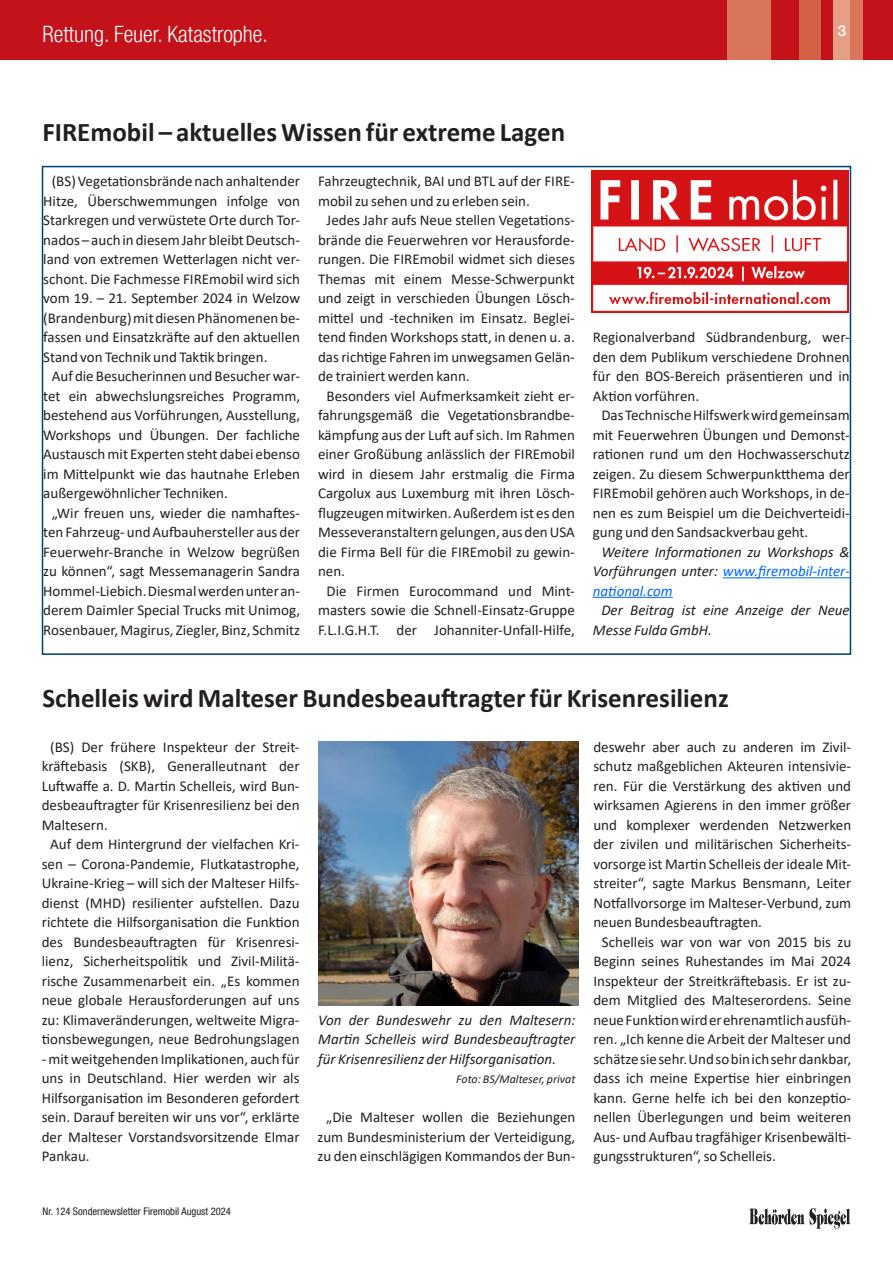
<style>
.page{position:relative;width:893px;height:1263px;background:#fff}
.page>*{position:absolute;margin:0;border:0;box-sizing:border-box;transform-origin:0 0}
.Head_newsletter{font:700 27px "Calibri";color:#231f20}
.t1{font:300 condensed 22.5px "Helvetica Neue LT Pro";color:#fff}
.fliesstext_newsletter{font:15px/19.5px "Calibri";color:#231f20;text-align:justify}
.fliesstext_newsletter-2{font:italic 15px/19.5px "Calibri";color:#231f20;text-align:justify}
.bildunterschrift{font:italic 15px/19.5px "Calibri";color:#231f20;text-align:justify}
.t2{font:500 15px "Helvetica Neue LT Pro";color:#fff}
.bildunterschrift-2{font:italic 12px "Calibri";color:#231f20}
.t3{font:condensed 10.5px "Helvetica Neue LT Pro";color:#231f20}
.s1{color:#06f}
</style>
<div class="page">
<div style="left:0;top:0;width:893px;height:60px;background:#c4121a"></div>
<div style="left:799px;top:0;width:21px;height:60px;background:#d36146"></div>
<div style="left:727px;top:0;width:43px;height:60px;background:#d9755a"></div>
<div style="left:833px;top:0;width:24px;height:60px;background:#e69e85"></div>
<div style="left:850px;top:0;width:13px;height:60px;background:#d9755a"></div>
<svg style="left:749px;top:1208px;width:101px;height:21px"></svg>
<hr style="left:723px;top:577px;width:127px;height:1px;background:#06f">
<hr style="left:593px;top:597px;width:80px;height:1px;background:#06f">
<img style="left:592px;top:170px;width:256px;height:142px">
<img style="left:318px;top:741px;width:260px;height:264px">
<h2 class="t1" style="left:43px;top:20px;width:227px">Rettung. Feuer. Katastrophe.</h2>
<p class="t2" style="left:838px;top:22px;width:10px">3</p>
<p class="Head_newsletter" style="left:43px;top:113px;width:524px">FIREmobil – aktuelles Wissen für extreme Lagen</p>
<p class="fliesstext_newsletter" style="left:43px;top:171px;width:258px;text-indent:9px">(BS) Vegetationsbrände nach anhaltender Hitze, Überschwemmungen infolge von Starkregen und verwüstete Orte durch Tor&shy;nados – auch in diesem Jahr bleibt Deutsch&shy;land von extremen Wetterlagen nicht ver&shy;schont. Die Fachmesse FIREmobil wird sich vom 19. – 21. September 2024 in Welzow (Brandenburg) mit diesen Phänomenen be&shy;fassen und Einsatzkräfte auf den aktuellen Stand von Technik und Taktik bringen.</p>
<p class="fliesstext_newsletter" style="left:43px;top:366px;width:258px;text-indent:9px">Auf die Besucherinnen und Besucher war&shy;tet ein abwechslungsreiches Programm, bestehend aus Vorführungen, Ausstellung, Workshops und Übungen. Der fachliche Austausch mit Experten steht dabei ebenso im Mittelpunkt wie das hautnahe Erleben außergewöhnlicher Techniken.</p>
<p class="fliesstext_newsletter" style="left:43px;top:502px;width:258px;text-align:center">„Wir freuen uns, wieder die namhaftes&shy;ten Fahrzeug- und Aufbauhersteller aus der Feuerwehr-Branche in Welzow begrüßen zu können“, sagt Messemanagerin Sandra Hommel-Liebich. Diesmal werden unter an&shy;derem Daimler Special Trucks mit Unimog, Rosenbauer, Magirus, Ziegler, Binz, Schmitz</p>
<p class="fliesstext_newsletter" style="left:318px;top:171px;width:258px">Fahrzeugtechnik, BAI und BTL auf der FIRE&shy;mobil zu sehen und zu erleben sein.</p>
<p class="fliesstext_newsletter" style="left:318px;top:210px;width:258px;text-indent:9px">Jedes Jahr aufs Neue stellen Vegetations&shy;brände die Feuerwehren vor Herausforde&shy;rungen. Die FIREmobil widmet sich dieses Themas mit einem Messe-Schwerpunkt und zeigt in verschieden Übungen Lösch&shy;mittel und -techniken im Einsatz. Beglei&shy;tend finden Workshops statt, in denen u. a. das richtige Fahren im unwegsamen Gelän&shy;de trainiert werden kann.</p>
<p class="fliesstext_newsletter" style="left:318px;top:385px;width:258px;text-indent:9px">Besonders viel Aufmerksamkeit zieht er&shy;fahrungsgemäß die Vegetationsbrandbe&shy;kämpfung aus der Luft auf sich. Im Rahmen einer Großübung anlässlich der FIREmobil wird in diesem Jahr erstmalig die Firma Cargolux aus Luxemburg mit ihren Lösch&shy;flugzeugen mitwirken. Außerdem ist es den Messeveranstaltern gelungen, aus den USA die Firma Bell für die FIREmobil zu gewin&shy;nen.</p>
<p class="fliesstext_newsletter" style="left:318px;top:580px;width:258px;text-align:center">Die Firmen Eurocommand und Mint&shy;masters sowie die Schnell-Einsatz-Gruppe<br>F.L.I.G.H.T. der Johanniter-Unfall-Hilfe,</p>
<p class="fliesstext_newsletter" style="left:593px;top:327px;width:258px">Regionalverband Südbrandenburg, wer&shy;den dem Publikum verschiedene Drohnen für den BOS-Bereich präsentieren und in Aktion vorführen.</p>
<p class="fliesstext_newsletter" style="left:593px;top:405px;width:258px;text-indent:9px">Das Technische Hilfswerk wird gemeinsam mit Feuerwehren Übungen und Demonst&shy;rationen rund um den Hochwasserschutz zeigen. Zu diesem Schwerpunktthema der FIREmobil gehören auch Workshops, in de&shy;nen es zum Beispiel um die Deichverteidi&shy;gung und den Sandsackverbau geht.</p>
<p class="fliesstext_newsletter-2" style="left:593px;top:541px;width:258px;text-indent:9px">Weitere Informationen zu Workshops &amp; Vorführungen unter: <span class="s1">www.firemobil-inter&shy;national.com</span></p>
<p class="fliesstext_newsletter-2" style="left:593px;top:600px;width:258px;text-indent:9px">Der Beitrag ist eine Anzeige der Neue<br>Messe Fulda GmbH.</p>
<p class="Head_newsletter" style="left:43px;top:679px;width:688px">Schelleis wird Malteser Bundesbeauftragter für Krisenresilienz</p>
<p class="fliesstext_newsletter" style="left:42px;top:736px;width:259px;text-indent:9px">(BS) Der frühere Inspekteur der Streit&shy;kräftebasis (SKB), Generalleutnant der Luftwaffe a. D. Martin Schelleis, wird Bun&shy;desbeauftragter für Krisenresilienz bei den Maltesern.</p>
<p class="fliesstext_newsletter" style="left:42px;top:834px;width:259px;text-align:center">Auf dem Hintergrund der vielfachen Kri&shy;sen – Corona-Pandemie, Flutkatastrophe, Ukraine-Krieg – will sich der Malteser Hilfs&shy;dienst (MHD) resilienter aufstellen. Dazu richtete die Hilfsorganisation die Funktion des Bundesbeauftragten für Krisenresi&shy;lienz, Sicherheitspolitik und Zivil-Militä&shy;rische Zusammenarbeit ein. „Es kommen neue globale Herausforderungen auf uns zu: Klimaveränderungen, weltweite Migra&shy;tionsbewegungen, neue Bedrohungslagen</p>
<p class="fliesstext_newsletter" style="left:42px;top:1048px;width:259px">- mit weitgehenden Implikationen, auch für uns in Deutschland. Hier werden wir als Hilfsorganisation im Besonderen gefordert sein. Darauf bereiten wir uns vor“, erklärte der Malteser Vorstandsvorsitzende Elmar Pankau.</p>
<p class="fliesstext_newsletter" style="left:593px;top:736px;width:259px">deswehr aber auch zu anderen im Zivil&shy;schutz maßgeblichen Akteuren intensivie&shy;ren. Für die Verstärkung des aktiven und wirksamen Agierens in den immer größer und komplexer werdenden Netzwerken der zivilen und militärischen Sicherheits&shy;vorsorge ist Martin Schelleis der ideale Mit&shy;streiter“, sagte Markus Bensmann, Leiter Notfallvorsorge im Malteser-Verbund, zum neuen Bundesbeauftragten.</p>
<p class="fliesstext_newsletter" style="left:593px;top:931px;width:259px;text-indent:9px">Schelleis war von war von 2015 bis zu Beginn seines Ruhestandes im Mai 2024<br>Inspekteur der Streitkräftebasis. Er ist zu&shy;dem Mitglied des Malteserordens. Seine neue Funktion wird er ehrenamtlich ausfüh&shy;ren. „Ich kenne die Arbeit der Malteser und schätze sie sehr. Und so bin ich sehr dankbar, dass ich meine Expertise hier einbringen kann. Gerne helfe ich bei den konzeptio&shy;nellen Überlegungen und beim weiteren Aus- und Aufbau tragfähiger Krisenbewälti&shy;gungsstrukturen“, so Schelleis.</p>
<p class="bildunterschrift" style="left:318px;top:1009px;width:259px">Von der Bundeswehr zu den Maltesern:<br>Martin Schelleis wird Bundesbeauftragter für Krisenresilienz der Hilfsorganisation.</p>
<p class="bildunterschrift-2" style="left:456px;top:1071px;width:121px">Foto: BS/Malteser, privat</p>
<p class="fliesstext_newsletter" style="left:318px;top:1107px;width:259px;text-align:center">„Die Malteser wollen die Beziehungen zum Bundesministerium der Verteidigung, zu den einschlägigen Kommandos der Bun-</p>
<p class="t3" style="left:43px;top:1205px;width:190px">Nr. 124 Sondernewsletter Firemobil August 2024</p>
</div>
